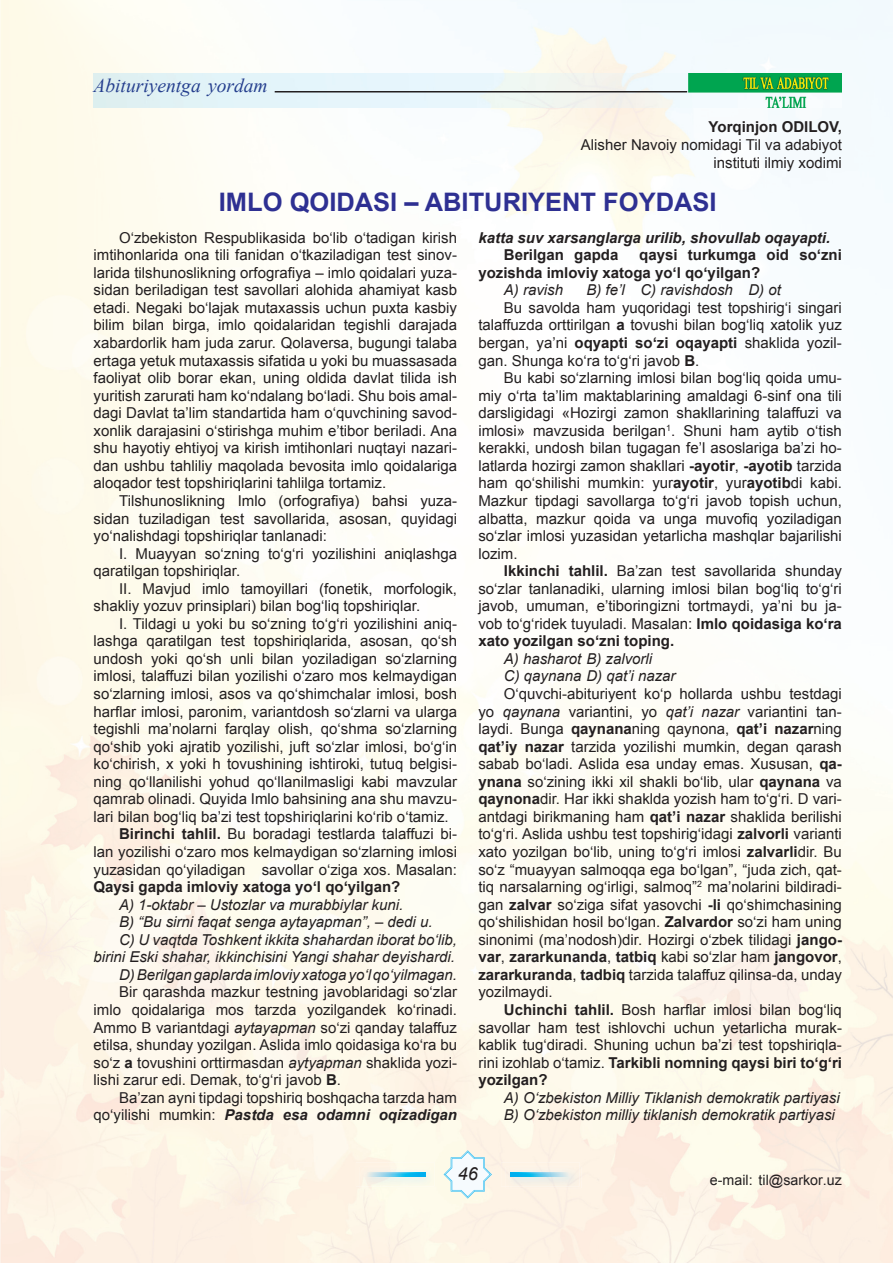
<style>
.page{position:relative;width:893px;height:1263px;background:#fff}
.page>*{position:absolute;margin:0;border:0;box-sizing:border-box;transform-origin:0 0}
.t1{font:700 25.5px "Arial";color:#2e3092}
.t2{font:italic 19.5px "Times New Roman";color:#253f8e}
.t3{font:italic 18px "Arial";color:#231f20}
.t4{font:15px/17.5px "Arial";color:#231f20;text-align:justify}
.t5{font:italic 15px/17.5px "Arial";color:#231f20}
.t6{font:700 15px/17.5px "Arial";color:#231f20}
.t7{font:italic 700 15px "Arial";color:#231f20}
.t8{font:14.25px "Arial";color:#231f20}
.s1{font-weight:700}
.s2{font-style:italic}
.s3{font-weight:700;font-style:italic}
</style>
<div class="page">
<img style="left:94px;top:73px;width:748px;height:35px">
<svg style="left:444px;top:1150px;width:48px;height:48px"></svg>
<img style="left:360px;top:1167px;width:74px;height:19px">
<img style="left:365px;top:1172px;width:60px;height:5px">
<img style="left:505px;top:1167px;width:75px;height:19px">
<img style="left:510px;top:1172px;width:61px;height:5px">
<hr style="left:275px;top:91px;width:412px;height:1px;background:#231f20">
<h2 class="t2" style="left:94px;top:72px;width:176px">Abituriyentga yordam</h2>
<p class="t6" style="left:709px;top:118px;width:135px">Yorqinjon ODILOV,</p>
<p class="t4" style="left:581px;top:135px;width:262px;line-height:18px;text-align:right">Alisher Navoiy nomidagi Til va adabiyot instituti ilmiy xodimi</p>
<h1 class="t1" style="left:219px;top:185px;width:499px">IMLO QOIDASI – ABITURIYENT FOYDASI</h1>
<p class="t7" style="left:478px;top:227px;width:353px">katta suv xarsanglarga urilib, shovullab oqayapti.</p>
<p class="t6" style="left:504px;top:247px;width:116px">Berilgan gapda</p>
<p class="t4" style="left:94px;top:229px;width:365px;text-indent:26px">O‘zbekiston Respublikasida bo‘lib o‘tadigan kirish imtihonlarida ona tili fanidan o‘tkaziladigan test sinov&shy;larida tilshunoslikning orfografiya – imlo qoidalari yuza&shy;sidan beriladigan test savollari alohida ahamiyat kasb etadi. Negaki bo‘lajak mutaxassis uchun puxta kasbiy bilim bilan birga, imlo qoidalaridan tegishli darajada xabardorlik ham juda zarur. Qolaversa, bugungi talaba ertaga yetuk mutaxassis sifatida u yoki bu muassasada faoliyat olib borar ekan, uning oldida davlat tilida ish yuritish zarurati ham ko‘ndalang bo‘ladi. Shu bois amal&shy;dagi Davlat ta’lim standartida ham o‘quvchining savod&shy;xonlik darajasini o‘stirishga muhim e’tibor beriladi. Ana shu hayotiy ehtiyoj va kirish imtihonlari nuqtayi nazari&shy;dan ushbu tahliliy maqolada bevosita imlo qoidalariga aloqador test topshiriqlarini tahlilga tortamiz.</p>
<p class="t4" style="left:94px;top:492px;width:365px;text-indent:26px">Tilshunoslikning Imlo (orfografiya) bahsi yuza&shy;sidan tuziladigan test savollarida, asosan, quyidagi yo‘nalishdagi topshiriqlar tanlanadi:</p>
<p class="t4" style="left:94px;top:545px;width:365px;text-indent:26px">I. Muayyan so‘zning to‘g‘ri yozilishini aniqlashga qaratilgan topshiriqlar.</p>
<p class="t4" style="left:94px;top:580px;width:365px;text-indent:26px">II. Mavjud imlo tamoyillari (fonetik, morfologik, shakliy yozuv prinsiplari) bilan bog‘liq topshiriqlar.</p>
<p class="t4" style="left:119px;top:615px;width:340px">I. Tildagi u yoki bu so‘zning to‘g‘ri yozilishini aniq-</p>
<p class="t4" style="left:94px;top:632px;width:365px">lashga qaratilgan test topshiriqlarida, asosan, qo‘sh</p>
<p class="t4" style="left:94px;top:650px;width:365px">undosh yoki qo‘sh unli bilan yoziladigan so‘zlarning</p>
<p class="t4" style="left:94px;top:668px;width:365px">imlosi, talaffuzi bilan yozilishi o‘zaro mos kelmaydigan</p>
<p class="t4" style="left:94px;top:685px;width:365px">so‘zlarning imlosi, asos va qo‘shimchalar imlosi, bosh</p>
<p class="t4" style="left:94px;top:703px;width:365px">harflar imlosi, paronim, variantdosh so‘zlarni va ularga</p>
<p class="t4" style="left:94px;top:720px;width:365px">tegishli ma’nolarni farqlay olish, qo‘shma so‘zlarning</p>
<p class="t4" style="left:94px;top:738px;width:365px">qo‘shib yoki ajratib yozilishi, juft so‘zlar imlosi, bo‘g‘in</p>
<p class="t4" style="left:94px;top:755px;width:365px">ko‘chirish, x yoki h tovushining ishtiroki, tutuq belgisi-</p>
<p class="t4" style="left:94px;top:773px;width:365px">ning qo‘llanilishi yohud qo‘llanilmasligi kabi mavzular</p>
<p class="t4" style="left:94px;top:790px;width:365px">qamrab olinadi. Quyida Imlo bahsining ana shu mavzu-</p>
<p class="t4" style="left:94px;top:808px;width:357px">lari bilan bog‘liq ba’zi test topshiriqlarini ko‘rib o‘tamiz.</p>
<p class="t4" style="left:119px;top:825px;width:340px"><span class="s1">Birinchi tahlil.</span> Bu boradagi testlarda talaffuzi bi-</p>
<p class="t4" style="left:94px;top:843px;width:365px">lan yozilishi o‘zaro mos kelmaydigan so‘zlarning imlosi</p>
<p class="t4" style="left:94px;top:861px;width:365px">yuzasidan qo‘yiladigan savollar o‘ziga xos. Masalan:</p>
<p class="t6" style="left:94px;top:878px;width:308px">Qaysi gapda imloviy xatoga yo‘l qo‘yilgan?</p>
<p class="t5" style="left:119px;top:896px;width:286px">A) 1-oktabr – Ustozlar va murabbiylar kuni.</p>
<p class="t5" style="left:119px;top:913px;width:315px">B) “Bu sirni faqat senga aytayapman”, – dedi u.</p>
<p class="t5" style="left:119px;top:931px;width:340px">C) U vaqtda Toshkent ikkita shahardan iborat bo‘lib,</p>
<p class="t5" style="left:94px;top:948px;width:363px">birini Eski shahar, ikkinchisini Yangi shahar deyishardi.</p>
<p class="t5" style="left:119px;top:966px;width:340px">D) Berilgan gaplarda imloviy xatoga yo‘l qo‘yilmagan.</p>
<p class="t4" style="left:94px;top:983px;width:365px;text-indent:26px">Bir qarashda mazkur testning javoblaridagi so‘zlar imlo qoidalariga mos tarzda yozilgandek ko‘rinadi.<br>Ammo B variantdagi <span class="s2">aytayapman</span> so‘zi qanday talaffuz etilsa, shunday yozilgan. Aslida imlo qoidasiga ko‘ra bu so‘z <span class="s1">a</span> tovushini orttirmasdan <span class="s2">aytyapman</span> shaklida yozi&shy;lishi zarur edi. Demak, to‘g‘ri javob <span class="s1">B</span>.</p>
<p class="t4" style="left:94px;top:1089px;width:365px;text-align:right">Ba’zan ayni tipdagi topshiriq boshqacha tarzda ham qo‘yilishi mumkin: <span class="s3">Pastda esa odamni oqizadigan</span></p>
<p class="t6" style="left:478px;top:247px;width:365px;text-indent:161px">qaysi turkumga oid so‘zni yozishda imloviy xatoga yo‘l qo‘yilgan?</p>
<p class="t5" style="left:504px;top:281px;width:61px">A) ravish</p>
<p class="t5" style="left:586px;top:281px;width:196px">B) fe’l C) ravishdosh D) ot</p>
<p class="t4" style="left:478px;top:299px;width:365px;text-indent:26px">Bu savolda ham yuqoridagi test topshirig‘i singari talaffuzda orttirilgan <span class="s1">a</span> tovushi bilan bog‘liq xatolik yuz bergan, ya’ni <span class="s1">oqyapti so‘zi oqayapti</span> shaklida yozil&shy;gan. Shunga ko‘ra to‘g‘ri javob <span class="s1">B</span>.</p>
<p class="t4" style="left:478px;top:369px;width:365px;text-indent:26px">Bu kabi so‘zlarning imlosi bilan bog‘liq qoida umu&shy;miy o‘rta ta’lim maktablarining amaldagi 6-sinf ona tili darsligidagi «Hozirgi zamon shakllarining talaffuzi va imlosi» mavzusida berilgan<sup>1</sup>. Shuni ham aytib o‘tish ke rakki, undosh bilan tugagan fe’l asoslariga ba’zi ho&shy;latlarda hozirgi zamon shakllari <span class="s1">-ayotir</span>, <span class="s1">-ayotib</span> tarzida ham qo‘shilishi mumkin: yur<span class="s1">ayotir</span>, yur<span class="s1">ayotib</span>di kabi.<br>Mazkur tipdagi savollarga to‘g‘ri javob topish uchun, albatta, mazkur qoida va unga muvofiq yoziladigan so‘zlar imlosi yuzasidan yetarlicha mashqlar bajarilishi lozim.</p>
<p class="t4" style="left:478px;top:562px;width:365px;text-indent:26px"><span class="s1">Ikkinchi tahlil.</span> Ba’zan test savollarida shunday so‘zlar tanlanadiki, ularning imlosi bilan bog‘liq to‘g‘ri javob, umuman, e’tiboringizni tortmaydi, ya’ni bu ja&shy;vob to‘g‘ridek tuyuladi. Masalan: <span class="s1">Imlo qoidasiga ko‘ra xato yozilgan so‘zni toping.</span></p>
<p class="t5" style="left:504px;top:650px;width:173px">A) hasharot B) zalvorli<br>C) qaynana D) qat’i nazar</p>
<p class="t4" style="left:478px;top:685px;width:365px;text-indent:26px">O‘quvchi-abituriyent ko‘p hollarda ushbu testdagi yo <span class="s2">qaynana</span> variantini, yo <span class="s2">qat’i nazar</span> variantini tan&shy;laydi. Bunga <span class="s1">qaynana</span>ning qaynona, <span class="s1">qat’i nazar</span>ning <span class="s1">qat’iy nazar</span> tarzida yozilishi mumkin, degan qarash sabab bo‘ladi. Aslida esa unday emas. Xususan, <span class="s1">qa&shy;ynana</span> so‘zining ikki xil shakli bo‘lib, ular <span class="s1">qaynana</span> va <span class="s1">qaynona</span>dir. Har ikki shaklda yozish ham to‘g‘ri. D vari&shy;antdagi birikmaning ham <span class="s1">qat’i nazar</span> shaklida berilishi to‘g‘ri. Aslida ushbu test topshirig‘idagi <span class="s1">zalvorli</span> varianti xato yozilgan bo‘lib, uning to‘g‘ri imlosi <span class="s1">zalvarli</span>dir. Bu so‘z “muayyan salmoqqa ega bo‘lgan”, “juda zich, qat&shy;tiq narsalarning og‘irligi, salmoq”<sup>2</sup> ma’nolarini bildiradi&shy;gan <span class="s1">zalvar</span> so‘ziga sifat yasovchi <span class="s1">-li</span> qo‘shimchasining qo‘shilishidan hosil bo‘lgan. <span class="s1">Zalvardor</span> so‘zi ham uning sinonimi (ma’nodosh)dir. Hozirgi o‘zbek tilidagi <span class="s1">jango&shy;var</span>, <span class="s1">zararkunanda</span>, <span class="s1">tatbiq</span> kabi so‘zlar ham <span class="s1">jangovor</span>, <span class="s1">zararkuranda</span>, <span class="s1">tadbiq</span> tarzida talaffuz qilinsa-da, unday yozilmaydi.</p>
<p class="t4" style="left:478px;top:1001px;width:365px;text-indent:25px"><span class="s1">Uchinchi tahlil.</span> Bosh harflar imlosi bilan bog‘liq savollar ham test ishlovchi uchun yetarlicha murak&shy;kablik tug‘diradi. Shuning uchun ba’zi test topshiriqla&shy;rini izohlab o‘tamiz. <span class="s1">Tarkibli nomning qaysi biri to‘g‘ri yozilgan?</span></p>
<p class="t5" style="left:504px;top:1089px;width:337px">A) O‘zbekiston Milliy Tiklanish demokratik partiyasi<br>B) O‘zbekiston milliy tiklanish demokratik partiyasi</p>
<p class="t3" style="left:458px;top:1161px;width:22px">46</p>
<p class="t8" style="left:710px;top:1170px;width:134px">e-mail: til@sarkor.uz</p>
</div>
